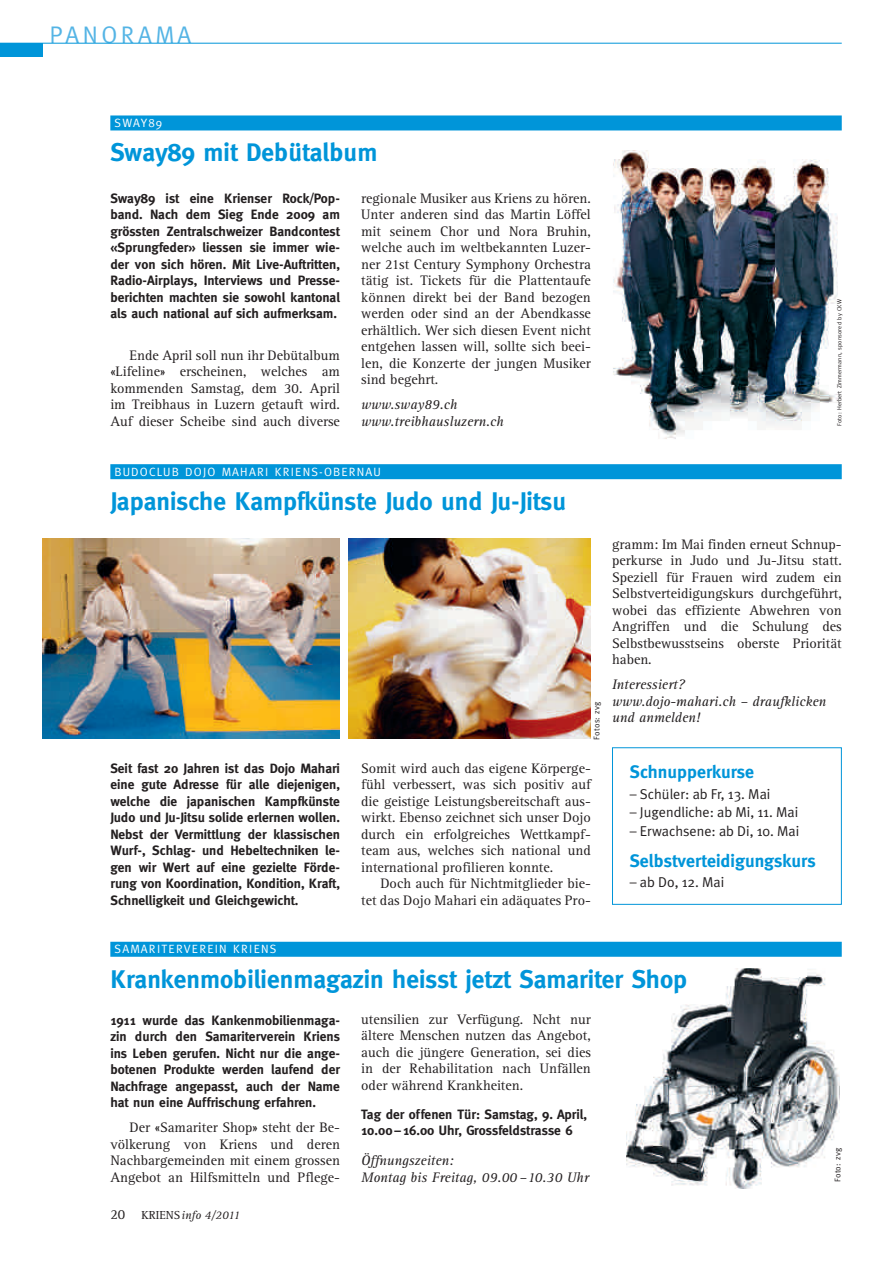
<style>
.page{position:relative;width:893px;height:1263px;background:#fff}
.page>*{position:absolute;margin:0;border:0;box-sizing:border-box;transform-origin:0 0}
.t1{font:700 25.5px "Meta Plus";color:#0095d9}
.t2{font:24px "Meta Plus";letter-spacing:.15em;color:#54b4e5}
.t3{font:700 18px "Meta Plus";color:#0095d9}
.t4{font:14.25px/16.5px "Rotis Serif";color:#231f20;text-align:justify}
.t5{font:italic 14.25px/16.5px "Rotis Serif";color:#231f20}
.t6{font:14.25px "Meta Plus Normal";color:#231f20}
.t7{font:700 13.5px/16.5px "Meta Plus";color:#231f20;text-align:justify}
.t8{font:12px "Meta Plus";letter-spacing:.1em;color:#fff}
.t9{font:italic 12px "Rotis Serif";color:#231f20}
.t10{font:8.25px "Meta Plus";letter-spacing:.025em;color:#231f20}
.t11{font:6px "Meta Plus";letter-spacing:.025em;color:#231f20}
.s1{font-style:normal;font-size:14.25px}
.s2{font-style:normal}
</style>
<div class="page">
<div style="left:0;top:43px;width:42px;height:14px;background:#0095d9"></div>
<hr style="left:0;top:43px;width:842px;height:1px;background:#0095d9">
<img style="left:627px;top:969px;width:212px;height:219px">
<div style="left:110px;top:115px;width:732px;height:15px;background:#0095d9"></div>
<img style="left:613px;top:150px;width:225px;height:289px">
<div style="left:110px;top:464px;width:732px;height:15px;background:#0095d9"></div>
<div style="left:110px;top:942px;width:732px;height:15px;background:#0095d9"></div>
<div style="left:612px;top:747px;width:230px;height:158px;border:1px solid #0095d9"></div>
<img style="left:42px;top:539px;width:298px;height:199px">
<img style="left:348px;top:539px;width:243px;height:199px">
<h2 class="t2" style="left:50px;top:26px;width:143px">PANORAMA</h2>
<p class="t8" style="left:115px;top:118px;width:49px">SWAY89</p>
<h1 class="t1" style="left:110px;top:142px;width:268px">Sway89 mit Debütalbum</h1>
<p class="t7" style="left:110px;top:190px;width:231px">Sway89 ist eine Krienser Rock/Pop&shy;band. Nach dem Sieg Ende 2009 am grössten Zentralschweizer Bandcontest «Sprungfeder» liessen sie immer wie&shy;der von sich hören. Mit Live-Auftritten, Radio-Airplays, Interviews und Presse&shy;berichten machten sie sowohl kantonal als auch national auf sich aufmerksam.</p>
<p class="t4" style="left:110px;top:348px;width:231px;text-indent:19px">Ende April soll nun ihr Debütalbum «Lifeline» erscheinen, welches am kommenden Samstag, dem 30. April im Treibhaus in Luzern getauft wird.<br>Auf dieser Scheibe sind auch diverse</p>
<p class="t4" style="left:361px;top:191px;width:231px">regionale Musiker aus Kriens zu hören.<br>Unter anderen sind das Martin Löffel mit seinem Chor und Nora Bruhin, welche auch im weltbekannten Luzer&shy;ner 21st Century Symphony Orchestra tätig ist. Tickets für die Plattentaufe können direkt bei der Band bezogen werden oder sind an der Abendkasse erhältlich. Wer sich diesen Event nicht entgehen lassen will, sollte sich beei&shy;len, die Konzerte der jungen Musiker sind begehrt.</p>
<p class="t5" style="left:361px;top:397px;width:144px">www.sway89.ch www.treibhausluzern.ch</p>
<p class="t11" style="left:837px;top:426px;width:128px;rotate:-90deg">Foto: Herbert Zimmermann, sponsored by CKW</p>
<p class="t8" style="left:115px;top:467px;width:268px">BUDOCLUB DOJO MAHARI KRIENS-OBERNAU</p>
<h1 class="t1" style="left:110px;top:490px;width:457px">Japanische Kampfkünste Judo und Ju-Jitsu</h1>
<p class="t10" style="left:594px;top:739px;width:39px;rotate:-90deg">Fotos: zvg</p>
<p class="t7" style="left:110px;top:760px;width:231px">Seit fast 20 Jahren ist das Dojo Mahari eine gute Adresse für alle diejenigen, welche die japanischen Kampfkünste Judo und Ju-Jitsu solide erlernen wollen.<br>Nebst der Vermittlung der klassischen Wurf-, Schlag- und Hebeltechniken le&shy;gen wir Wert auf eine gezielte Förde&shy;rung von Koordination, Kondition, Kraft, Schnelligkeit und Gleichgewicht.</p>
<p class="t4" style="left:361px;top:761px;width:231px">Somit wird auch das eigene Körperge&shy;fühl verbessert, was sich positiv auf die geistige Leistungsbereitschaft aus&shy;wirkt. Ebenso zeichnet sich unser Dojo durch ein erfolgreiches Wettkampf&shy;team aus, welches sich national und international profilieren konnte.</p>
<p class="t4" style="left:361px;top:877px;width:231px;text-align:right">Doch auch für Nichtmitglieder bie-<br>tet das Dojo Mahari ein adäquates Pro-</p>
<p class="t4" style="left:612px;top:537px;width:231px">gramm: Im Mai finden erneut Schnup&shy;perkurse in Judo und Ju-Jitsu statt.<br>Speziell für Frauen wird zudem ein Selbstverteidigungskurs durchgeführt, wobei das effiziente Abwehren von Angriffen und die Schulung des Selbstbewusstseins oberste Priorität haben.</p>
<p class="t5" style="left:612px;top:677px;width:215px">Interessiert?<br>www.dojo-mahari.ch – draufklicken und anmelden!</p>
<p class="t3" style="left:630px;top:764px;width:126px">Schnupperkurse</p>
<p class="t6" style="left:630px;top:788px;width:142px">– Schüler: ab Fr, 13. Mai</p>
<p class="t6" style="left:630px;top:807px;width:170px">– Jugendliche: ab Mi, 11. Mai</p>
<p class="t6" style="left:630px;top:826px;width:171px">– Erwachsene: ab Di, 10. Mai</p>
<p class="t3" style="left:630px;top:853px;width:187px">Selbstverteidigungskurs</p>
<p class="t6" style="left:630px;top:876px;width:96px">– ab Do, 12. Mai</p>
<p class="t8" style="left:115px;top:945px;width:163px">SAMARITERVEREIN KRIENS</p>
<h1 class="t1" style="left:110px;top:968px;width:579px">Krankenmobilienmagazin heisst jetzt Samariter Shop</h1>
<p class="t7" style="left:110px;top:1012px;width:231px">1911 wurde das Kankenmobilienmaga&shy;zin durch den Samariterverein Kriens ins Leben gerufen. Nicht nur die ange&shy;botenen Produkte werden laufend der Nachfrage angepasst, auch der Name hat nun eine Auffrischung erfahren.</p>
<p class="t4" style="left:110px;top:1120px;width:231px;text-indent:19px">Der «Samariter Shop» steht der Be&shy;völkerung von Kriens und deren Nachbargemeinden mit einem grossen Angebot an Hilfsmitteln und Pflege-</p>
<p class="t4" style="left:361px;top:1012px;width:231px">utensilien zur Verfügung. Ncht nur ältere Menschen nutzen das Angebot, auch die jüngere Generation, sei dies in der Rehabilitation nach Unfällen oder während Krankheiten.</p>
<p class="t7" style="left:361px;top:1106px;width:227px">Tag der offenen Tür: Samstag, 9. April,<br>10.00–16.00 Uhr, Grossfeldstrasse 6</p>
<p class="t5" style="left:361px;top:1153px;width:229px">Öffnungszeiten:<br>Montag bis Freitag, 09.00–10.30 Uhr</p>
<p class="t10" style="left:834px;top:1182px;width:35px;rotate:-90deg">Foto: zvg</p>
<p class="t9" style="left:110px;top:1210px;width:131px"><span class="s1">20</span> <span class="s2">KRIENS</span>info 4/2011</p>
</div>
